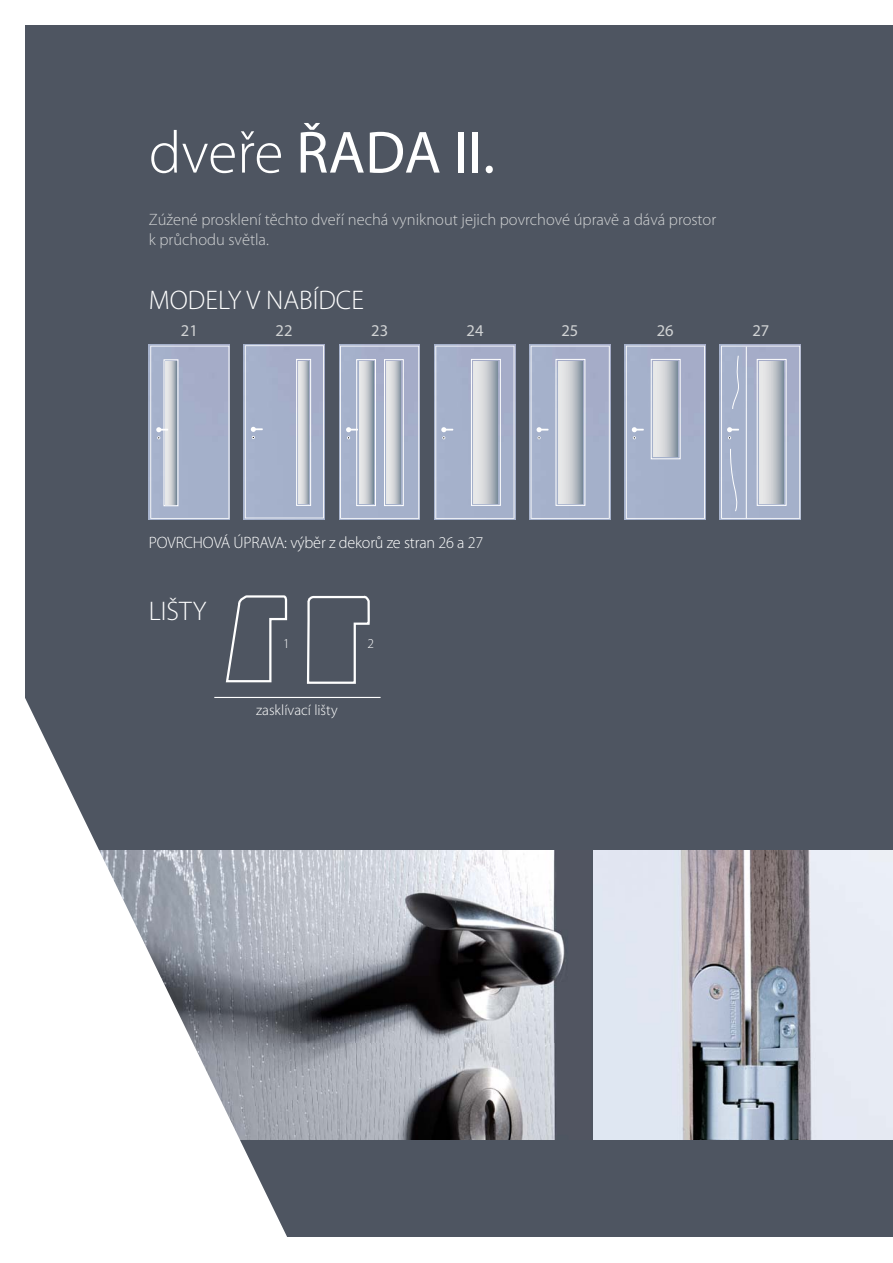
<style>
.page{position:relative;width:893px;height:1263px;background:#fff}
.page>*{position:absolute;margin:0;border:0;box-sizing:border-box;transform-origin:0 0}
.t1{font:60px "Myriad Pro";color:#fff}
.t2{font:300 27px "Myriad Pro";color:#fff}
.t3{font:300 16.5px/19.5px "Myriad Pro";color:#d1d3d4}
.t4{font:300 16.5px "Myriad Pro";letter-spacing:-.01em;color:#fff}
.t5{font:16.5px "Myriad Pro";color:#d1d3d4}
.t6{font:300 15px "Myriad Pro";color:#fff}
.t7{font:300 13.5px "Myriad Pro";color:#fff}
.s1{font-weight:300}
</style>
<div class="page">
<div style="left:26px;top:26px;width:867px;height:1211px;background:#4e5561"></div>
<img style="left:149px;top:344px;width:81px;height:175px">
<img style="left:244px;top:344px;width:81px;height:175px">
<img style="left:339px;top:344px;width:81px;height:175px">
<img style="left:434px;top:344px;width:81px;height:175px">
<img style="left:529px;top:344px;width:81px;height:175px">
<img style="left:625px;top:344px;width:81px;height:175px">
<img style="left:720px;top:344px;width:81px;height:175px">
<svg style="left:150px;top:346px;width:79px;height:173px;background:#adb6cd"></svg>
<div style="left:245px;top:345px;width:79px;height:173px;background:#a5b0ca"></div>
<div style="left:296px;top:359px;width:15px;height:147px;border:1px solid #fff"></div>
<svg style="left:298px;top:361px;width:11px;height:143px;background:#c8ccd0"></svg>
<svg style="left:340px;top:346px;width:79px;height:173px;background:#b5bdcf"></svg>
<svg style="left:435px;top:346px;width:79px;height:173px;background:#a9b3cc"></svg>
<div style="left:471px;top:359px;width:30px;height:147px;border:1px solid #fff"></div>
<svg style="left:474px;top:361px;width:24px;height:143px;background:#c4c9ce"></svg>
<svg style="left:531px;top:346px;width:79px;height:173px;background:#a9b3cc"></svg>
<div style="left:556px;top:359px;width:29px;height:147px;border:1px solid #fff"></div>
<svg style="left:558px;top:361px;width:24px;height:143px;background:#c7cbd0"></svg>
<svg style="left:626px;top:346px;width:79px;height:173px;background:#a9b3cc"></svg>
<div style="left:651px;top:359px;width:30px;height:100px;border:1px solid #fff"></div>
<svg style="left:654px;top:361px;width:24px;height:96px;background:#c3c8cd"></svg>
<svg style="left:721px;top:346px;width:79px;height:173px;background:#b4bccf"></svg>
<img style="left:300px;top:850px;width:265px;height:290px">
<img style="left:593px;top:850px;width:300px;height:290px">
<svg style="left:25px;top:646px;width:275px;height:591px"></svg>
<hr style="left:214px;top:697px;width:167px;height:1px;background:#fff">
<svg style="left:225px;top:595px;width:63px;height:89px"></svg>
<svg style="left:306px;top:595px;width:64px;height:89px"></svg>
<h1 class="t1" style="left:149px;top:130px;width:348px"><span class="s1">dveře</span> ŘADA II.</h1>
<p class="t3" style="left:149px;top:211px;width:569px">Zúžené prosklení těchto dveří nechá vyniknout jejich povrchové úpravě a dává prostor k průchodu světla.</p>
<h2 class="t2" style="left:149px;top:290px;width:217px">MODELY V NABÍDCE</h2>
<p class="t5" style="left:181px;top:324px;width:18px">21</p>
<p class="t5" style="left:276px;top:324px;width:18px">22</p>
<p class="t5" style="left:371px;top:324px;width:18px">23</p>
<p class="t5" style="left:467px;top:324px;width:18px">24</p>
<p class="t5" style="left:561px;top:324px;width:18px">25</p>
<p class="t5" style="left:657px;top:324px;width:18px">26</p>
<p class="t5" style="left:752px;top:324px;width:18px">27</p>
<p class="t4" style="left:149px;top:536px;width:336px">POVRCHOVÁ ÚPRAVA: výběr z dekorů ze stran 26 a 27</p>
<h2 class="t2" style="left:149px;top:601px;width:59px">LIŠTY</h2>
<p class="t7" style="left:283px;top:638px;width:8px">1</p>
<p class="t7" style="left:368px;top:638px;width:8px">2</p>
<p class="t6" style="left:256px;top:704px;width:83px">zasklívací lišty</p>
</div>
